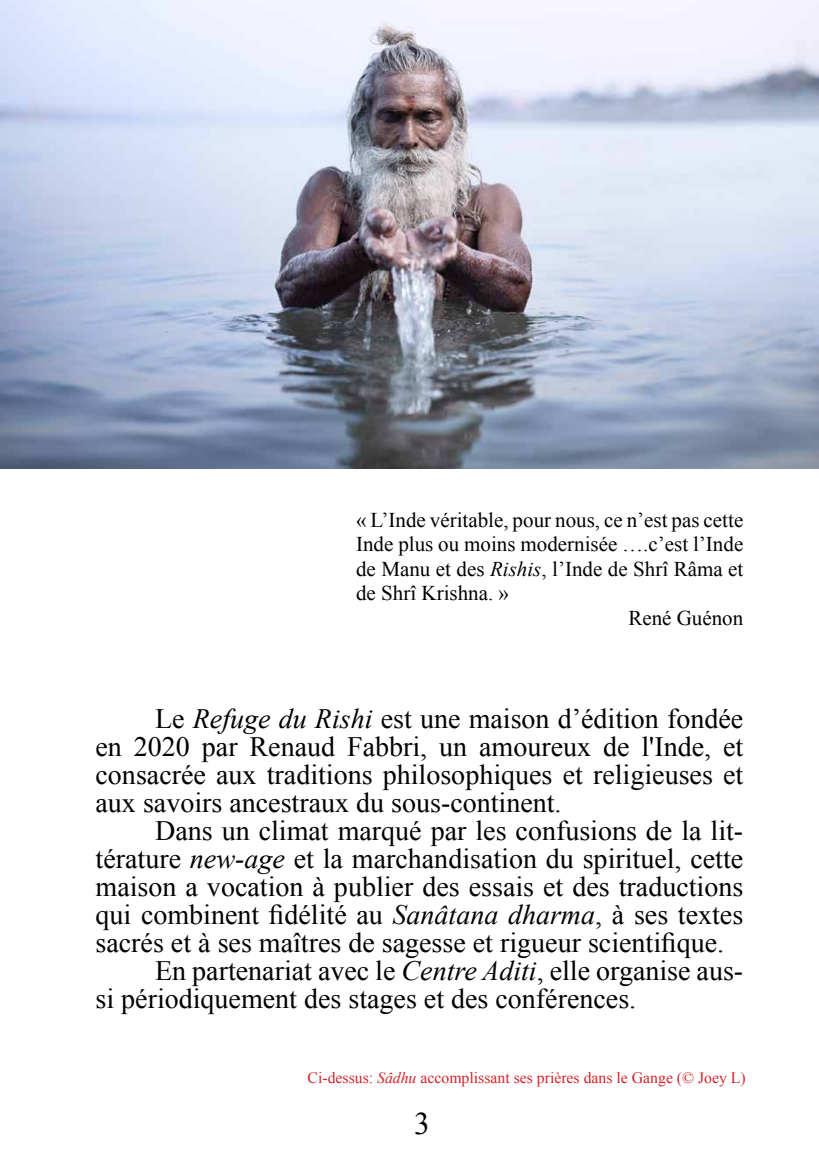
<style>
.page{position:relative;width:819px;height:1166px;background:#fff}
.page>*{position:absolute;margin:0;border:0;box-sizing:border-box;transform-origin:0 0}
.t1{font:31.5px "Times New Roman";color:#000}
.t2{font:28px/28px "Times New Roman";color:#000;text-align:justify}
.t3{font:21px "Times New Roman";color:#000}
.t4{font:15.75px "Times New Roman";color:#d2232a}
.s1{font-style:italic}
</style>
<div class="page">
<img style="left:0;top:0;width:819px;height:469px">
<p class="t3" style="left:356px;top:506px;width:388px">« L’Inde véritable, pour nous, ce n’est pas cette</p>
<p class="t3" style="left:356px;top:530px;width:388px">Inde plus ou moins modernisée ….c’est l’Inde</p>
<p class="t3" style="left:356px;top:555px;width:388px">de Manu et des <span class="s1">Rishis</span>, l’Inde de Shrî Râma et</p>
<p class="t3" style="left:356px;top:579px;width:154px">de Shrî Krishna. »</p>
<p class="t3" style="left:628px;top:604px;width:116px">René Guénon</p>
<p class="t2" style="left:95px;top:704px;width:649px;text-indent:60px">Le <span class="s1">Refuge du Rishi</span> est une maison d’édition fondée en 2020 par Renaud Fabbri, un amoureux de l'Inde, et consacrée aux traditions philosophiques et religieuses et aux savoirs ancestraux du sous-continent.</p>
<p class="t2" style="left:155px;top:816px;width:589px">Dans un climat marqué par les confusions de la lit-</p>
<p class="t2" style="left:95px;top:844px;width:649px">térature <span class="s1">new-age</span> et la marchandisation du spirituel, cette</p>
<p class="t2" style="left:95px;top:872px;width:649px">maison a vocation à publier des essais et des traductions</p>
<p class="t2" style="left:95px;top:900px;width:649px">qui combinent fidélité au <span class="s1">Sanâtana dharma</span>, à ses textes</p>
<p class="t2" style="left:95px;top:928px;width:630px">sacrés et à ses maîtres de sagesse et rigueur scientifique.</p>
<p class="t2" style="left:155px;top:956px;width:589px">En partenariat avec le <span class="s1">Centre Aditi</span>, elle organise aus-</p>
<p class="t2" style="left:95px;top:984px;width:542px">si périodiquement des stages et des conférences.</p>
<p class="t4" style="left:307px;top:1067px;width:440px">Ci-dessus: <span class="s1">Sâdhu</span> accomplissant ses prières dans le Gange (© Joey L)</p>
<p class="t1" style="left:414px;top:1102px;width:17px">3</p>
</div>
